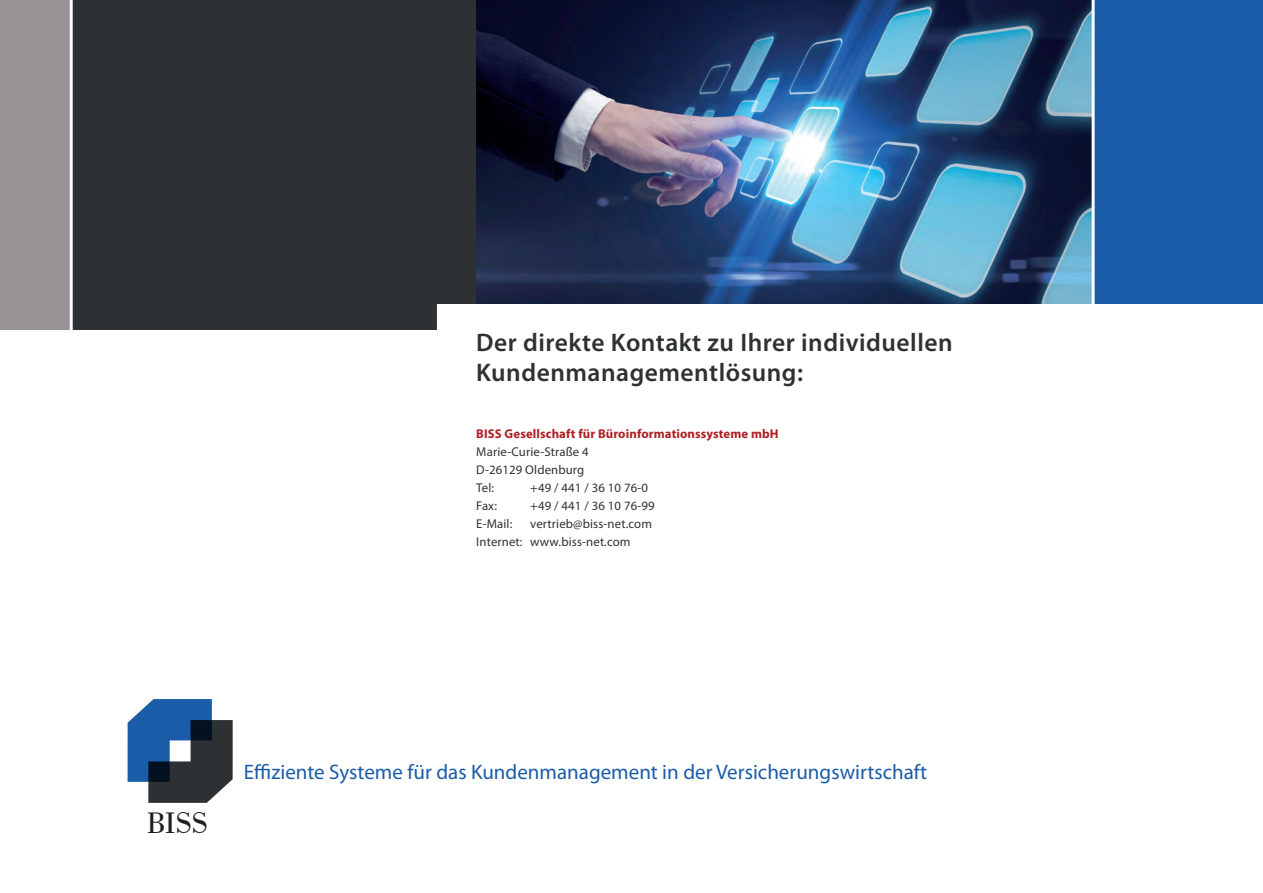
<style>
.page{position:relative;width:1263px;height:893px;background:#fff}
.page>*{position:absolute;margin:0;border:0;box-sizing:border-box;transform-origin:0 0}
.t1{font:31.35px "Bodoni BT";color:#231f20}
.t2{font:600 25.5px/30px "Myriad Pro";letter-spacing:.02em;color:#2e3133}
.t3{font:21px "Myriad Pro";color:#1b5ca9}
.t4{font:12.75px/18px "Myriad Pro";letter-spacing:.01em;color:#2e3133}
.t5{font:700 12.75px "Myriad Pro";letter-spacing:.01em;color:#ae1f24}
</style>
<div class="page">
<div style="left:0;top:0;width:488px;height:330px;background:#2e3133"></div>
<img style="left:476px;top:0;width:616px;height:304px">
<div style="left:1093px;top:0;width:170px;height:330px;background:#1b5ca9"></div>
<div style="left:0;top:0;width:71px;height:330px;background:#979397"></div>
<hr style="left:70px;top:0;width:3px;height:348px;background:#fff">
<hr style="left:1092px;top:0;width:3px;height:352px;background:#fff">
<svg style="left:437px;top:304px;width:826px;height:26px"></svg>
<svg style="left:128px;top:699px;width:105px;height:104px"></svg>
<h2 class="t2" style="left:476px;top:327px;width:478px">Der direkte Kontakt zu Ihrer individuellen<br>Kundenmanagementlösung:</h2>
<p class="t5" style="left:476px;top:425px;width:304px">BISS Gesellschaft für Büroinformationssysteme mbH</p>
<p class="t4" style="left:476px;top:442px;width:114px">Marie-Curie-Straße 4<br>D-26129 Oldenburg<br>Tel:</p>
<p class="t4" style="left:530px;top:478px;width:119px">+49 / 441 / 36 10 76-0</p>
<p class="t4" style="left:476px;top:496px;width:22px">Fax:</p>
<p class="t4" style="left:530px;top:496px;width:126px">+49 / 441 / 36 10 76-99</p>
<p class="t4" style="left:476px;top:514px;width:38px">E-Mail:</p>
<p class="t4" style="left:476px;top:514px;width:177px;text-indent:54px">vertrieb@biss-net.com<br>Internet: www.biss-net.com</p>
<h1 class="t1" style="left:147px;top:804px;width:62px">BISS</h1>
<h3 class="t3" style="left:244px;top:759px;width:685px">Effiziente Systeme für das Kundenmanagement in der Versicherungswirtschaft</h3>
</div>
